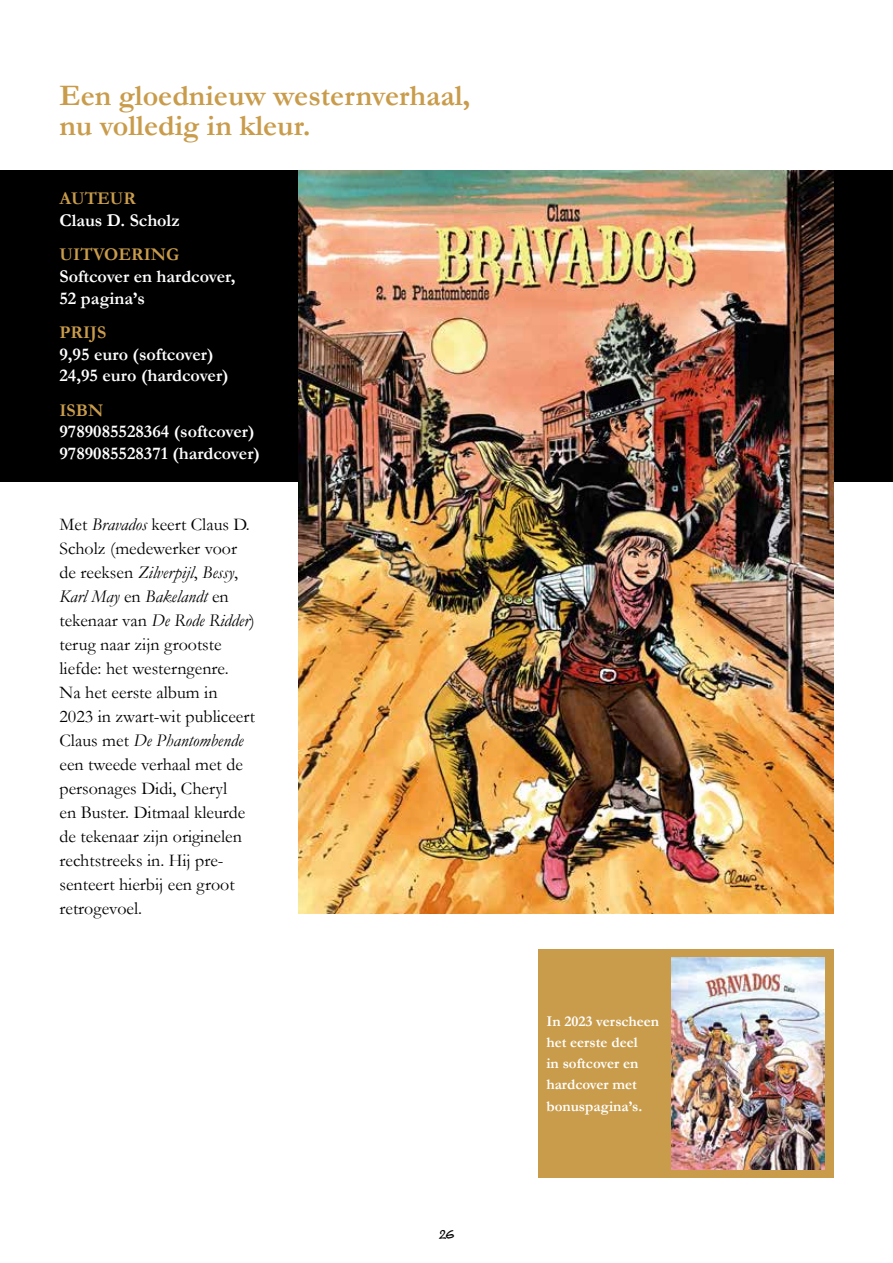
<style>
.page{position:relative;width:893px;height:1263px;background:#fff}
.page>*{position:absolute;margin:0;border:0;box-sizing:border-box;transform-origin:0 0}
.t1{font:700 30px/30px "Garamond";color:#c99c4b}
.t2{font:18px/24px "Garamond";color:#000}
.t3{font:700 18px/21.6px "Garamond";color:#fff}
.t4{font:700 18px "Garamond";color:#c99c4b}
.t5{font:700 15px/21px "Garamond";color:#fff}
.t6{font:12px "Trolley Normal";color:#000}
.s1{font-style:italic}
</style>
<div class="page">
<div style="left:0;top:170px;width:893px;height:312px;background:#000"></div>
<img style="left:299px;top:170px;width:534px;height:744px">
<div style="left:538px;top:949px;width:295px;height:229px;background:#c99c4b"></div>
<img style="left:671px;top:958px;width:154px;height:211px">
<h1 class="t1" style="left:60px;top:80px;width:412px">Een gloednieuw westernverhaal, nu volledig in kleur.</h1>
<p class="t4" style="left:60px;top:187px;width:78px">AUTEUR</p>
<p class="t3" style="left:60px;top:210px;width:122px">Claus D. Scholz</p>
<p class="t4" style="left:60px;top:242px;width:121px">UITVOERING</p>
<p class="t3" style="left:60px;top:266px;width:177px">Softcover en hardcover,<br>52 pagina’s</p>
<p class="t4" style="left:60px;top:320px;width:48px">PRIJS</p>
<p class="t3" style="left:60px;top:343px;width:171px">9,95 euro (softcover)<br>24,95 euro (hardcover)</p>
<p class="t4" style="left:60px;top:398px;width:45px">ISBN</p>
<p class="t3" style="left:60px;top:421px;width:202px">9789085528364 (softcover)<br>9789085528371 (hardcover)</p>
<p class="t2" style="left:60px;top:512px;width:197px">Met <span class="s1">Bravados</span> keert Claus D.<br>Scholz (medewerker voor de reeksen <span class="s1">Zilverpijl</span>, <span class="s1">Bessy</span>,<br><span class="s1">Karl May</span> en <span class="s1">Bakelandt</span> en tekenaar van <span class="s1">De Rode Ridder</span>) terug naar zijn grootste liefde: het westerngenre.<br>Na het eerste album in<br>2023 in zwart-wit publiceert<br>Claus met <span class="s1">De Phantombende </span>een tweede verhaal met de personages Didi, Cheryl<br>en Buster. Ditmaal kleurde de tekenaar zijn originelen rechtstreeks in. Hij pre&shy;senteert hierbij een groot retrogevoel.</p>
<p class="t6" style="left:439px;top:1227px;width:16px">26</p>
<p class="t5" style="left:546px;top:1011px;width:114px">In 2023 verscheen het eerste deel<br>in softcover en hardcover met bonuspagina’s.</p>
</div>
